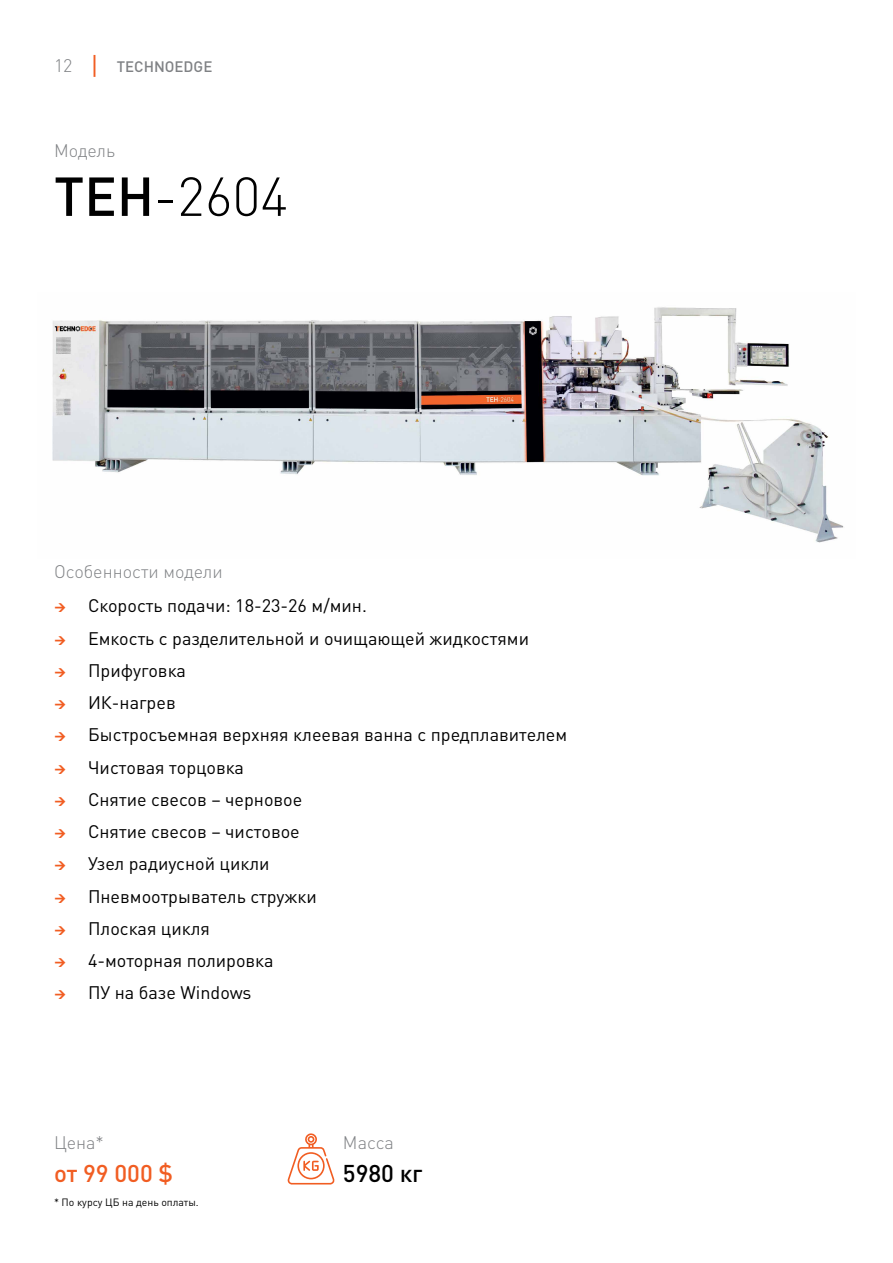
<style>
.page{position:relative;width:893px;height:1263px;background:#fff}
.page>*{position:absolute;margin:0;border:0;box-sizing:border-box;transform-origin:0 0}
.t1{font:300 54px "DIN Pro";color:#000}
.t2{font:500 24px "DIN Pro";color:#f15d22}
.t3{font:500 24px "DIN Pro";color:#000}
.t4{font:18px/32.2px "DIN Pro";color:#000}
.t5{font:300 18px "DIN Pro";color:#808285}
.t6{font:500 15px "DIN Pro";color:#808285}
.t7{font:10.5px "DIN Pro";color:#000}
.s1{font-weight:300;font-size:18px}
.s2{font-weight:400;font-size:25.5px;color:#f15d22}
.s3{font-weight:500}
</style>
<div class="page">
<img style="left:52px;top:307px;width:792px;height:236px">
<svg style="left:287px;top:1133px;width:48px;height:51px"></svg>
<p class="t6" style="left:54px;top:55px;width:160px"><span class="s1">12</span> <span class="s2">|</span> TECHNOEDGE</p>
<p class="t5" style="left:54px;top:137px;width:63px">Модель</p>
<h1 class="t1" style="left:54px;top:155px;width:236px"><span class="s3">ТЕН</span>-2604</h1>
<p class="t5" style="left:54px;top:558px;width:170px">Особенности модели</p>
<p class="t4" style="left:88px;top:588px;width:481px">Скорость подачи: 18-23-26 м/мин.<br>Емкость с разделительной и очищающей жидкостями<br>Прифуговка<br>ИК-нагрев<br>Быстросъемная верхняя клеевая ванна с предплавителем<br>Чистовая торцовка<br>Снятие свесов – черновое<br>Снятие свесов – чистовое<br>Узел радиусной цикли<br>Пневмоотрыватель стружки<br>Плоская цикля<br>4-моторная полировка<br>ПУ на базе Windows</p>
<p class="t5" style="left:54px;top:1128px;width:51px">Цена*</p>
<h2 class="t2" style="left:54px;top:1154px;width:121px">от 99 000 $</h2>
<p class="t7" style="left:54px;top:1194px;width:146px">* По курсу ЦБ на день оплаты.</p>
<p class="t5" style="left:343px;top:1128px;width:53px">Масса</p>
<h2 class="t3" style="left:343px;top:1154px;width:81px">5980 кг</h2>
</div>
